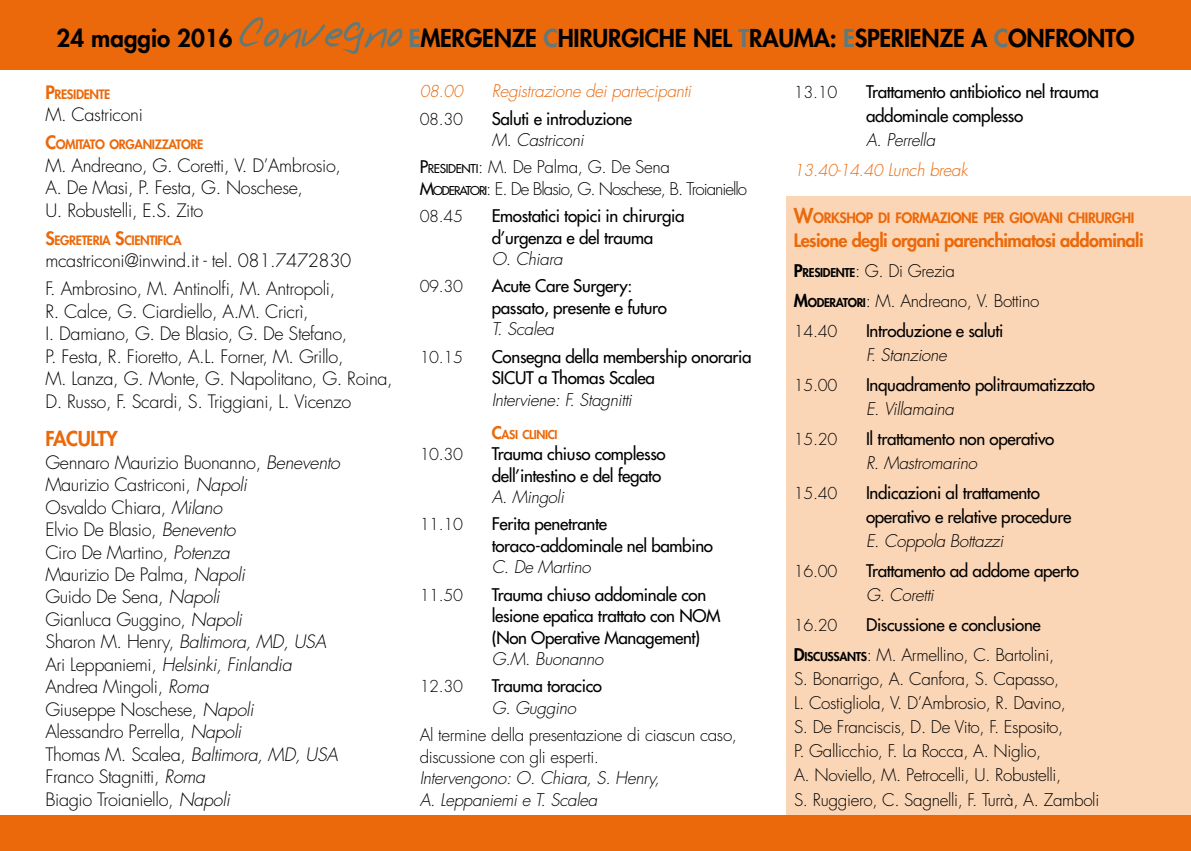
<style>
.page{position:relative;width:1191px;height:851px;background:#fff}
.page>*{position:absolute;margin:0;border:0;box-sizing:border-box;transform-origin:0 0}
.t1{font:800 24px "Futura";letter-spacing:-.01em;color:#000}
.t2{font:800 20px "Futura";letter-spacing:-.02em;color:#eb690b}
.t3{font:300 18px/22.4px "Futura";letter-spacing:-.02em;color:#000}
.t4{font:800 18px "Futura";letter-spacing:-.03em;color:#eb690b}
.t5{font:17px/21.6px "Futura";letter-spacing:-.02em;color:#000}
.t6{font:300 17px/24.2px "Futura";letter-spacing:-.02em;color:#000}
.t7{font:italic 300 17px/21.6px "Futura";letter-spacing:-.02em;color:#000}
.t8{font:300 17px "Futura";letter-spacing:-.06em;color:#000}
.t9{font:italic 300 17px "Futura";letter-spacing:-.02em;color:#eb690b}
.t10{font:300 16px "Futura";letter-spacing:-.02em;color:#000}
.t11{font:italic 300 16px "Futura";letter-spacing:-.02em;color:#eb690b}
.t12{font:800 14px "Futura";letter-spacing:-.03em;color:#eb690b}
.t13{font:800 12.6px "Futura";letter-spacing:-.03em;color:#eb690b}
.t14{font:800 11.8px "Futura";letter-spacing:-.03em;color:#eb690b}
.s1{font-family:"Notepad";font-weight:400;font-size:38px;color:#607979}
.s2{color:#607979}
.s3{font-size:18px}
.s4{font-style:italic}
.s5{font-size:17px}
.s6{font-size:20px}
.s7{font-weight:800}
.s8{font-weight:800;font-size:11.8px}
.s9{font-weight:400}
.s10{font-weight:400;font-size:11.8px}
</style>
<div class="page">
<div style="left:786px;top:196px;width:405px;height:619px;background:#fbd6b6"></div>
<div style="left:0;top:0;width:1191px;height:69px;background:#eb690b"></div>
<div style="left:0;top:815px;width:1191px;height:35px;background:#eb690b"></div>
<h1 class="t1" style="left:56px;top:22px;width:1079px">24 maggio 2016 <span class="s1">Convegno</span> <span class="s2">E</span>MERGENZE <span class="s2">C</span>HIRURGICHE NEL <span class="s2">T</span>RAUMA: <span class="s2">E</span>SPERIENZE A <span class="s2">C</span>ONFRONTO</h1>
<p class="t13" style="left:45px;top:86px;width:66px"><span class="s3">P</span>RESIDENTE</p>
<p class="t3" style="left:45px;top:104px;width:99px">M. Castriconi</p>
<p class="t13" style="left:45px;top:136px;width:159px"><span class="s3">C</span>OMITATO ORGANIZZATORE</p>
<p class="t3" style="left:45px;top:154px;width:297px">M. Andreano, G. Coretti, V. D’Ambrosio,<br>A. De Masi, P. Festa, G. Noschese,<br>U. Robustelli, E.S. Zito</p>
<p class="t13" style="left:45px;top:232px;width:138px"><span class="s3">S</span>EGRETERIA <span class="s3">S</span>CIENTIFICA</p>
<p class="t3" style="left:45px;top:247px;width:307px;line-height:28.2px">mcastriconi@inwind.it - tel. 081.7472830<br>F. Ambrosino, M. Antinolfi, M. Antropoli,</p>
<p class="t3" style="left:45px;top:300px;width:349px">R. Calce, G. Ciardiello, A.M. Cricrì,<br>I. Damiano, G. De Blasio, G. De Stefano,<br>P. Festa, R. Fioretto, A.L. Forner, M. Grillo,<br>M. Lanza, G. Monte, G. Napolitano, G. Roina, D. Russo, F. Scardi, S. Triggiani, L. Vicenzo</p>
<p class="t2" style="left:45px;top:425px;width:74px">FACULTY</p>
<p class="t3" style="left:45px;top:451px;width:296px">Gennaro Maurizio Buonanno, <span class="s4">Benevento<br></span>Maurizio Castriconi, <span class="s4">Napoli<br></span>Osvaldo Chiara, <span class="s4">Milano<br></span>Elvio De Blasio, <span class="s4">Benevento<br></span>Ciro De Martino, <span class="s4">Potenza<br></span>Maurizio De Palma, <span class="s4">Napoli<br></span>Guido De Sena, <span class="s4">Napoli<br></span>Gianluca Guggino, <span class="s4">Napoli<br></span>Sharon M. Henry, <span class="s4">Baltimora, MD, USA<br></span>Ari Leppaniemi, <span class="s4">Helsinki, Finlandia<br></span>Andrea Mingoli, <span class="s4">Roma<br></span>Giuseppe Noschese, <span class="s4">Napoli<br></span>Alessandro Perrella, <span class="s4">Napoli<br></span>Thomas M. Scalea, <span class="s4">Baltimora, MD, USA<br></span>Franco Stagnitti, <span class="s4">Roma<br></span>Biagio Troianiello, <span class="s4">Napoli</span></p>
<p class="t10" style="left:794px;top:82px;width:45px">13.10</p>
<p class="t5" style="left:866px;top:79px;width:234px;line-height:24.2px">Trattamento antibiotico nel trauma addominale complesso</p>
<p class="t7" style="left:866px;top:129px;width:71px">A. Perrella</p>
<p class="t11" style="left:794px;top:160px;width:175px">13.40-14.40 <span class="s5">Lunch break</span></p>
<p class="t12" style="left:794px;top:208px;width:342px"><span class="s6">W</span>ORKSHOP DI FORMAZIONE PER GIOVANI CHIRURGHI</p>
<p class="t4" style="left:794px;top:228px;width:351px">Lesione degli organi parenchimatosi addominali</p>
<p class="t6" style="left:794px;top:256px;width:247px;line-height:29.8px"><span class="s7">P</span><span class="s8">RESIDENTE</span>: G. Di Grezia<br><span class="s7">M</span><span class="s8">ODERATORI</span>: M. Andreano, V. Bottino</p>
<p class="t10" style="left:794px;top:320px;width:45px">14.40</p>
<p class="t5" style="left:866px;top:319px;width:139px">Introduzione e saluti</p>
<p class="t7" style="left:866px;top:344px;width:82px">F. Stanzione</p>
<p class="t10" style="left:794px;top:374px;width:45px">15.00</p>
<p class="t5" style="left:866px;top:373px;width:230px">Inquadramento politraumatizzato</p>
<p class="t7" style="left:866px;top:398px;width:90px">E. Villamaina</p>
<p class="t10" style="left:794px;top:428px;width:45px">15.20</p>
<p class="t5" style="left:866px;top:427px;width:190px">Il trattamento non operativo</p>
<p class="t7" style="left:866px;top:452px;width:112px">R. Mastromarino</p>
<p class="t10" style="left:794px;top:482px;width:45px">15.40</p>
<p class="t5" style="left:866px;top:480px;width:207px;line-height:24.2px">Indicazioni al trattamento operativo e relative procedure</p>
<p class="t7" style="left:866px;top:530px;width:139px">E. Coppola Bottazzi</p>
<p class="t10" style="left:794px;top:560px;width:45px">16.00</p>
<p class="t5" style="left:866px;top:559px;width:215px">Trattamento ad addome aperto</p>
<p class="t7" style="left:866px;top:584px;width:69px">G. Coretti</p>
<p class="t10" style="left:794px;top:614px;width:45px">16.20</p>
<p class="t11" style="left:420px;top:81px;width:45px">08.00</p>
<p class="t9" style="left:492px;top:80px;width:201px">Registrazione dei partecipanti</p>
<p class="t10" style="left:420px;top:108px;width:45px">08.30</p>
<p class="t5" style="left:492px;top:107px;width:142px">Saluti e introduzione</p>
<p class="t6" style="left:420px;top:126px;width:252px;line-height:27.2px;text-indent:72px"><span class="s4">M. Castriconi<br></span><span class="s9">P</span><span class="s10">RESIDENTI</span>: M. De Palma, G. De Sena</p>
<p class="t8" style="left:420px;top:178px;width:329px"><span class="s9">M</span><span class="s10">ODERATORI</span>: E. De Blasio, G. Noschese, B. Troianiello</p>
<p class="t10" style="left:420px;top:206px;width:45px">08.45</p>
<p class="t5" style="left:492px;top:205px;width:194px">Emostatici topici in chirurgia d’urgenza e del trauma</p>
<p class="t7" style="left:492px;top:248px;width:72px">O. Chiara</p>
<p class="t10" style="left:420px;top:276px;width:45px">09.30</p>
<p class="t5" style="left:492px;top:275px;width:177px">Acute Care Surgery: passato, presente e futuro</p>
<p class="t7" style="left:492px;top:318px;width:64px">T. Scalea</p>
<p class="t10" style="left:420px;top:346px;width:45px">10.15</p>
<p class="t5" style="left:492px;top:345px;width:261px">Consegna della membership onoraria<br>SICUT a Thomas Scalea</p>
<p class="t7" style="left:492px;top:389px;width:142px">Interviene: F. Stagnitti</p>
<p class="t14" style="left:492px;top:426px;width:67px"><span class="s5">C</span>ASI CLINICI</p>
<p class="t10" style="left:420px;top:444px;width:45px">10.30</p>
<p class="t5" style="left:492px;top:443px;width:175px">Trauma chiuso complesso dell’intestino e del fegato</p>
<p class="t7" style="left:492px;top:486px;width:74px">A. Mingoli</p>
<p class="t10" style="left:420px;top:514px;width:45px">11.10</p>
<p class="t5" style="left:492px;top:513px;width:223px">Ferita penetrante toraco-addominale nel bambino</p>
<p class="t7" style="left:492px;top:556px;width:101px">C. De Martino</p>
<p class="t10" style="left:420px;top:584px;width:45px">11.50</p>
<p class="t5" style="left:492px;top:583px;width:230px">Trauma chiuso addominale con lesione epatica trattato con NOM (Non Operative Management)</p>
<p class="t7" style="left:492px;top:648px;width:113px">G.M. Buonanno</p>
<p class="t10" style="left:420px;top:676px;width:45px">12.30</p>
<p class="t5" style="left:492px;top:675px;width:112px">Trauma toracico</p>
<p class="t7" style="left:492px;top:697px;width:86px">G. Guggino</p>
<p class="t6" style="left:420px;top:724px;width:319px;line-height:21.6px">Al termine della presentazione di ciascun caso, discussione con gli esperti.</p>
<p class="t7" style="left:420px;top:767px;width:242px">Intervengono: O. Chiara, S. Henry,<br>A. Leppaniemi e T. Scalea</p>
<p class="t6" style="left:794px;top:609px;width:262px;line-height:29.8px;text-indent:72px"><span class="s9">Discussione e conclusione<br></span><span class="s7">D</span><span class="s8">ISCUSSANTS</span>: M. Armellino, C. Bartolini,</p>
<p class="t6" style="left:794px;top:666px;width:307px">S. Bonarrigo, A. Canfora, S. Capasso,<br>L. Costigliola, V. D’Ambrosio, R. Davino,<br>S. De Franciscis, D. De Vito, F. Esposito,<br>P. Gallicchio, F. La Rocca, A. Niglio,<br>A. Noviello, M. Petrocelli, U. Robustelli,<br>S. Ruggiero, C. Sagnelli, F. Turrà, A. Zamboli</p>
</div>
